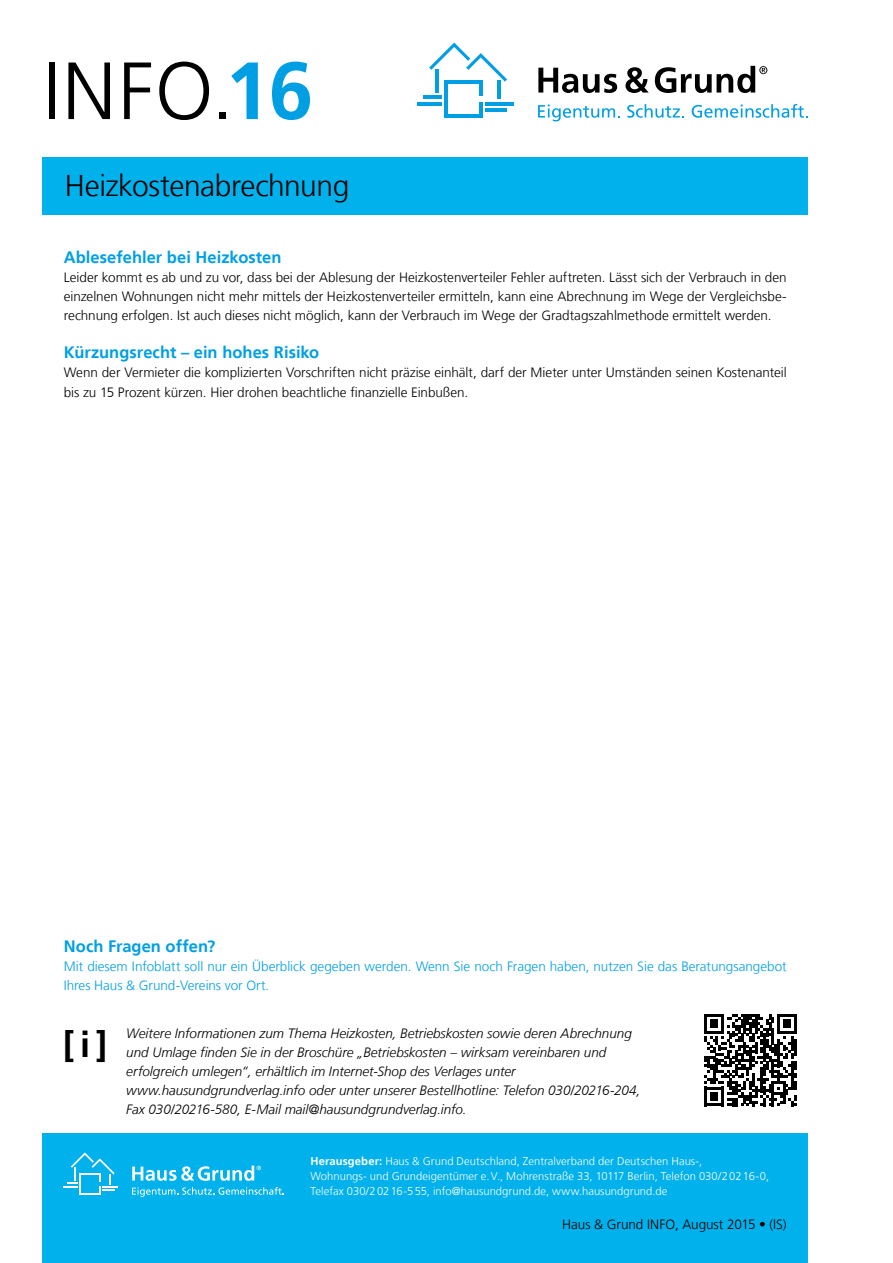
<style>
.page{position:relative;width:893px;height:1263px;background:#fff}
.page>*{position:absolute;margin:0;border:0;box-sizing:border-box;transform-origin:0 0}
.t1{font:300 81px "Frutiger LT";color:#000}
.t2{font:700 36px "Frutiger LT";color:#000}
.t3{font:300 30px "Frutiger LT";letter-spacing:-.015em;color:#000}
.t4{font:700 16.5px "Frutiger LT";color:#009fe3}
.t5{font:300 13.5px/19.2px "Frutiger LT";color:#000;text-align:justify}
.t6{font:italic 300 13.5px/19.2px "Frutiger LT";color:#000}
.t7{font:300 13.5px/19.2px "Frutiger LT";color:#009fe3}
.t8{font:300 11.25px/15px "Frutiger LT";letter-spacing:.005em;color:#fff}
.s1{font-weight:700;color:#009fe3}
.s2{font-weight:700}
</style>
<div class="page">
<div style="left:43px;top:1133px;width:765px;height:130px;background:#00b1eb"></div>
<svg style="left:64px;top:1152px;width:54px;height:43px"></svg>
<svg style="left:132px;top:1165px;width:129px;height:16px"></svg>
<svg style="left:132px;top:1187px;width:152px;height:10px"></svg>
<div style="left:43px;top:157px;width:765px;height:58px;background:#00b1eb"></div>
<hr style="left:445px;top:80px;width:3px;height:38px;background:#009fe3">
<hr style="left:479px;top:102px;width:3px;height:16px;background:#009fe3">
<hr style="left:445px;top:114px;width:37px;height:4px;background:#009fe3">
<hr style="left:445px;top:80px;width:37px;height:3px;background:#009fe3">
<hr style="left:485px;top:108px;width:22px;height:3px;background:#009fe3">
<hr style="left:485px;top:102px;width:28px;height:3px;background:#009fe3">
<hr style="left:479px;top:80px;width:3px;height:16px;background:#009fe3">
<hr style="left:498px;top:81px;width:3px;height:18px;background:#009fe3">
<hr style="left:423px;top:96px;width:19px;height:3px;background:#009fe3">
<hr style="left:417px;top:102px;width:25px;height:3px;background:#009fe3">
<hr style="left:435px;top:69px;width:3px;height:24px;background:#009fe3">
<svg style="left:429px;top:43px;width:78px;height:39px"></svg>
<svg style="left:538px;top:68px;width:79px;height:25px"></svg>
<svg style="left:625px;top:67px;width:24px;height:26px"></svg>
<svg style="left:655px;top:66px;width:112px;height:27px"></svg>
<svg style="left:538px;top:105px;width:82px;height:16px"></svg>
<svg style="left:627px;top:104px;width:57px;height:14px"></svg>
<svg style="left:692px;top:104px;width:116px;height:14px"></svg>
<svg style="left:704px;top:1014px;width:93px;height:92px"></svg>
<h1 class="t1" style="left:43px;top:45px;width:272px">INFO.<span class="s1">16</span></h1>
<h3 class="t3" style="left:65px;top:168px;width:286px">Heizkostenabrechnung</h3>
<p class="t4" style="left:64px;top:247px;width:219px">Ablesefehler bei Heizkosten</p>
<p class="t5" style="left:64px;top:268px;width:724px">Leider kommt es ab und zu vor, dass bei der Ablesung der Heizkostenverteiler Fehler auftreten. Lässt sich der Verbrauch in den einzelnen Wohnungen nicht mehr mittels der Heizkostenverteiler ermitteln, kann eine Abrechnung im Wege der Vergleichsbe&shy;rechnung erfolgen. Ist auch dieses nicht möglich, kann der Verbrauch im Wege der Gradtagszahlmethode ermittelt werden.</p>
<p class="t4" style="left:64px;top:343px;width:257px">Kürzungsrecht – ein hohes Risiko</p>
<p class="t5" style="left:64px;top:363px;width:724px">Wenn der Vermieter die komplizierten Vorschriften nicht präzise einhält, darf der Mieter unter Umständen seinen Kostenanteil bis zu 15 Prozent kürzen. Hier drohen beachtliche finanzielle Einbußen.</p>
<p class="t4" style="left:64px;top:936px;width:153px">Noch Fragen offen?</p>
<p class="t7" style="left:64px;top:956px;width:724px">Mit diesem Infoblatt soll nur ein Überblick gegeben werden. Wenn Sie noch Fragen haben, nutzen Sie das Beratungsangebot<br>Ihres Haus &amp; Grund-Vereins vor Ort.</p>
<h2 class="t2" style="left:63px;top:1023px;width:46px">[i]</h2>
<p class="t6" style="left:126px;top:1023px;width:516px">Weitere Informationen zum Thema Heizkosten, Betriebskosten sowie deren Abrechnung und Umlage finden Sie in der Broschüre „Betriebskosten – wirksam vereinbaren und erfolgreich umlegen“, erhältlich im Internet-Shop des Verlages unter www.hausundgrundverlag.info oder unter unserer Bestellhotline: Telefon 030/20216-204, Fax 030/20216-580, E-Mail mail@hausundgrundverlag.info.</p>
<p class="t8" style="left:310px;top:1154px;width:460px"><span class="s2">Herausgeber:</span> Haus &amp; Grund Deutschland, Zentralverband der Deutschen Haus-,<br>Wohnungs- und Grundeigentümer e.V., Mohrenstraße 33, 10117 Berlin, Telefon 030/20216-0,<br>Telefax 030/20216-555, info@hausundgrund.de, www.hausundgrund.de</p>
<p class="t5" style="left:562px;top:1215px;width:226px">Haus &amp; Grund INFO, August 2015 • (IS)</p>
</div>
